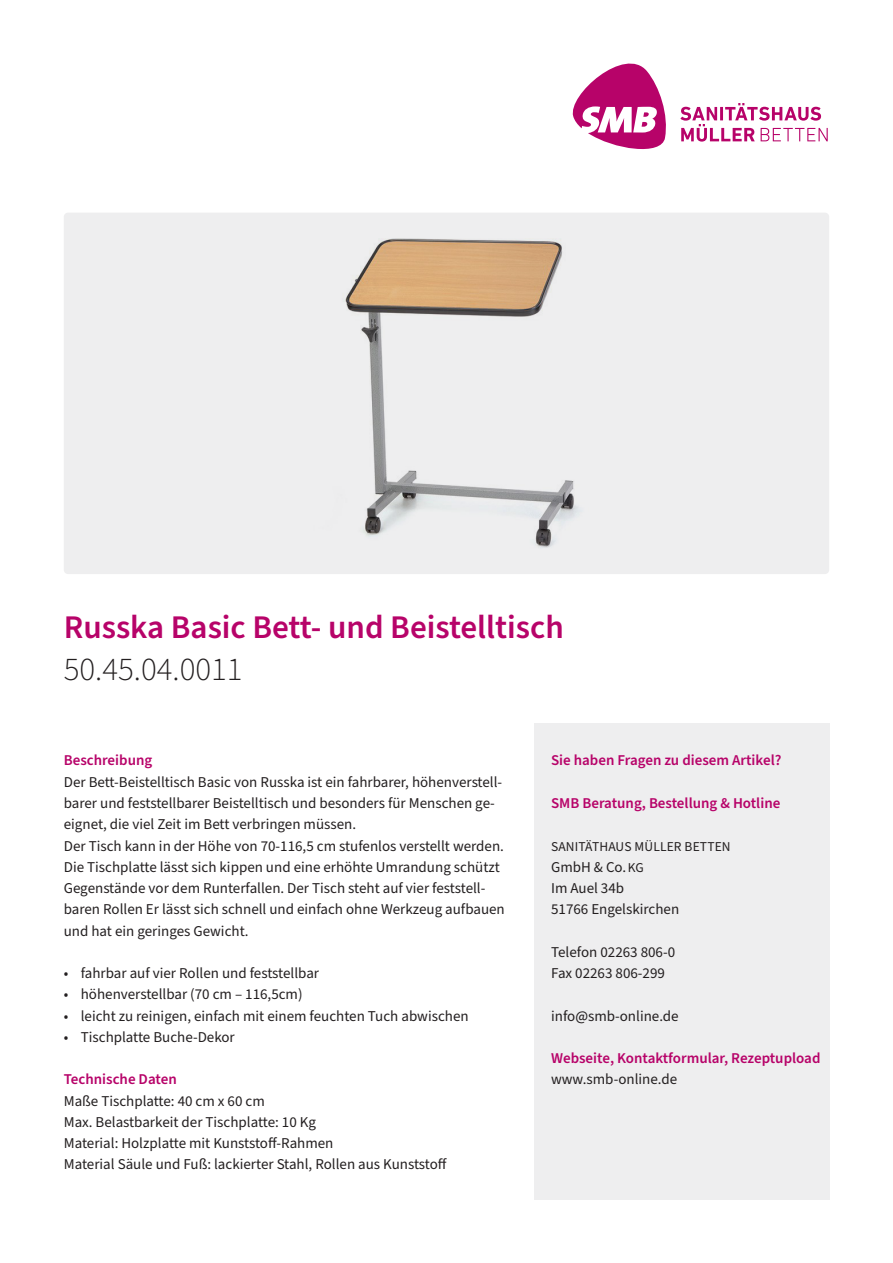
<style>
.page{position:relative;width:893px;height:1263px;background:#fff}
.page>*{position:absolute;margin:0;border:0;box-sizing:border-box;transform-origin:0 0}
._01_H1{font:600 33px "Source Sans Pro";color:#b70369}
._01_H2{font:300 33px "Source Sans Pro";color:#231f20}
._02_G1{font:15px/21.3px "Source Sans Pro";color:#231f20}
._02_G1-2{font:600 15px "Source Sans Pro";color:#b70369}
._02_G1-3{font:13.5px "Source Sans Pro";letter-spacing:.01em;color:#231f20}
.s1{font-size:13.5px}
</style>
<div class="page">
<div style="left:534px;top:723px;width:295px;height:476px;background:#eeeeef"></div>
<svg style="left:572px;top:63px;width:94px;height:86px"></svg>
<svg style="left:680px;top:103px;width:148px;height:39px"></svg>
<div style="left:64px;top:213px;width:765px;height:361px;background:#eeeeef;border-radius:4px"></div>
<img style="left:345px;top:238px;width:234px;height:310px">
<p class="_01_H1" style="left:64px;top:605px;width:502px">Russka Basic Bett- und Beistelltisch</p>
<p class="_01_H2" style="left:64px;top:647px;width:180px">50.45.04.0011</p>
<p class="_02_G1-2" style="left:64px;top:750px;width:90px">Beschreibung</p>
<p class="_02_G1" style="left:64px;top:771px;width:442px">Der Bett-Beistelltisch Basic von Russka ist ein fahrbarer, höhenverstell&shy;barer und feststellbarer Beistelltisch und besonders für Menschen ge&shy;eignet, die viel Zeit im Bett verbringen müssen.<br>Der Tisch kann in der Höhe von 70-116,5 cm stufenlos verstellt werden.<br>Die Tischplatte lässt sich kippen und eine erhöhte Umrandung schützt Gegenstände vor dem Runterfallen. Der Tisch steht auf vier feststell&shy;baren Rollen Er lässt sich schnell und einfach ohne Werkzeug aufbauen und hat ein geringes Gewicht.</p>
<p class="_02_G1" style="left:64px;top:963px;width:257px">• fahrbar auf vier Rollen und feststellbar</p>
<p class="_02_G1" style="left:64px;top:984px;width:240px">• höhenverstellbar (70 cm – 116,5cm)</p>
<p class="_02_G1" style="left:64px;top:1005px;width:406px">• leicht zu reinigen, einfach mit einem feuchten Tuch abwischen</p>
<p class="_02_G1" style="left:64px;top:1027px;width:173px">• Tischplatte Buche-Dekor</p>
<p class="_02_G1-2" style="left:64px;top:1069px;width:114px">Technische Daten</p>
<p class="_02_G1" style="left:64px;top:1090px;width:385px">Maße Tischplatte: 40 cm x 60 cm<br>Max. Belastbarkeit der Tischplatte: 10 Kg<br>Material: Holzplatte mit Kunststoff-Rahmen<br>Material Säule und Fuß: lackierter Stahl, Rollen aus Kunststoff</p>
<p class="_02_G1-2" style="left:551px;top:750px;width:232px">Sie haben Fragen zu diesem Artikel?</p>
<p class="_02_G1-2" style="left:551px;top:793px;width:231px">SMB Beratung, Bestellung &amp; Hotline</p>
<p class="_02_G1-3" style="left:551px;top:837px;width:181px">SANITÄTHAUS MÜLLER BETTEN</p>
<p class="_02_G1" style="left:551px;top:857px;width:130px">GmbH &amp; Co. <span class="s1">KG<br></span>Im Auel 34b<br>51766 Engelskirchen</p>
<p class="_02_G1" style="left:551px;top:942px;width:126px">Telefon 02263 806-0</p>
<p class="_02_G1" style="left:551px;top:963px;width:115px">Fax 02263 806-299</p>
<p class="_02_G1" style="left:551px;top:1005px;width:129px">info@smb-online.de</p>
<p class="_02_G1-2" style="left:551px;top:1048px;width:271px">Webseite, Kontaktformular, Rezeptupload</p>
<p class="_02_G1" style="left:551px;top:1069px;width:128px">www.smb-online.de</p>
</div>
